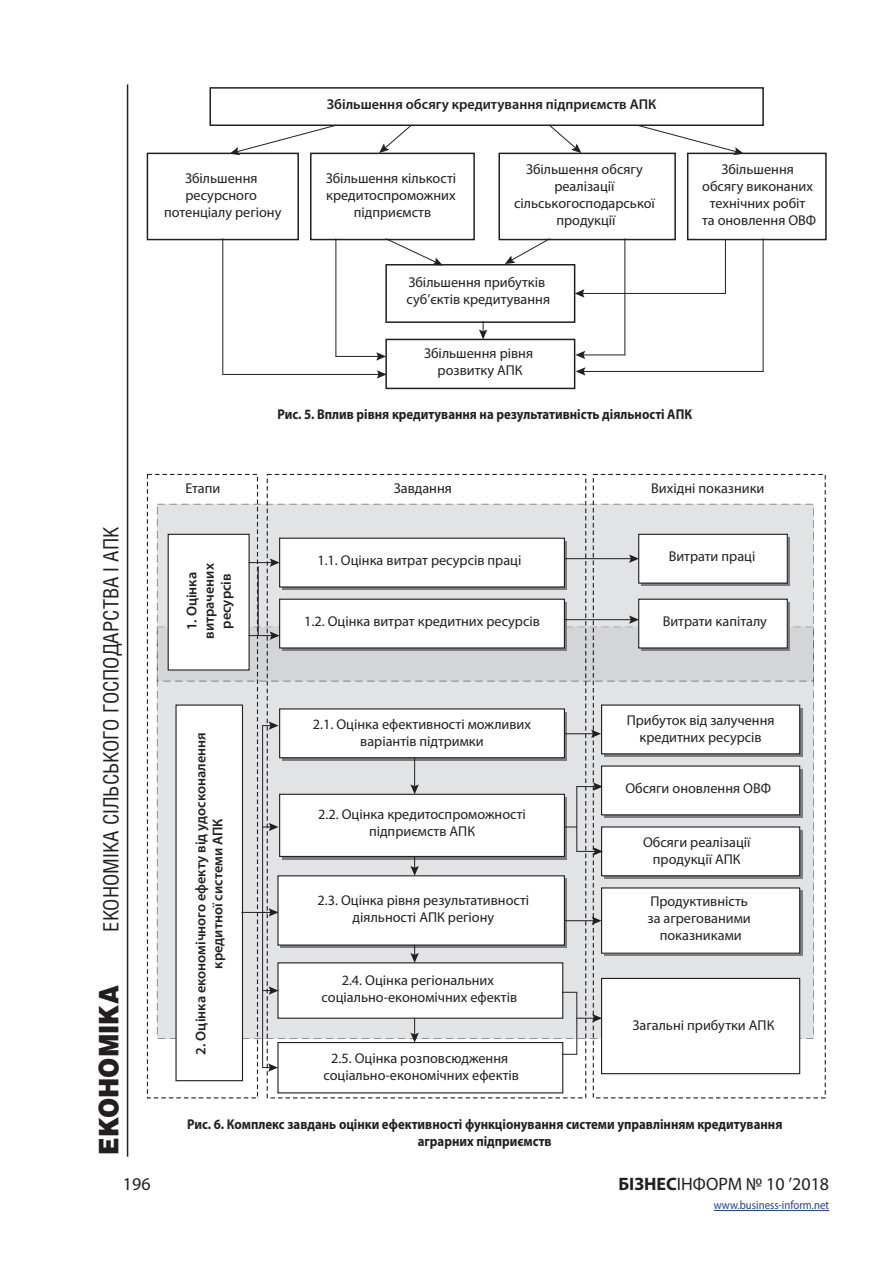
<style>
.page{position:relative;width:893px;height:1263px;background:#fff}
.page>*{position:absolute;margin:0;border:0;box-sizing:border-box;transform-origin:0 0}
.t1{font:900 27px "Helios";color:#231f20;scale:.9 1}
.t2{font:21px "Helios Cond";color:#231f20}
.t3{font:18px "Myriad Pro";color:#231f20}
.t4{font:14.25px/17.1px "Myriad Pro";color:#231f20;text-align:center}
.Title_table{font:700 14.25px/17.1px "Myriad Pro";color:#231f20;text-align:center;scale:.9 1}
.t5{font:600 14.25px/17.1px "Myriad Pro";color:#231f20;text-align:center}
.t6{font:12px "Myriad Pro";color:#253f8e;scale:.9 1}
.s1{font-weight:700}
</style>
<div class="page">
<hr style="left:127px;top:84px;width:1px;height:1073px;background:#231f20">
<hr style="left:714px;top:1210px;width:115px;height:1px;background:#253f8e">
<div style="left:209px;top:87px;width:555px;height:39px;border:2px solid #231f20"></div>
<div style="left:147px;top:153px;width:152px;height:87px;border:2px solid #231f20"></div>
<div style="left:310px;top:153px;width:165px;height:87px;border:2px solid #231f20"></div>
<div style="left:385px;top:264px;width:190px;height:59px;border:2px solid #231f20"></div>
<div style="left:385px;top:339px;width:190px;height:50px;border:2px solid #231f20"></div>
<div style="left:687px;top:153px;width:140px;height:87px;border:2px solid #231f20"></div>
<div style="left:498px;top:153px;width:178px;height:87px;border:2px solid #231f20"></div>
<svg style="left:230px;top:124px;width:107px;height:31px"></svg>
<svg style="left:379px;top:124px;width:33px;height:29px"></svg>
<svg style="left:548px;top:124px;width:33px;height:29px"></svg>
<svg style="left:636px;top:124px;width:108px;height:31px"></svg>
<hr style="left:223px;top:374px;width:157px;height:1px;background:#231f20">
<svg style="left:377px;top:370px;width:10px;height:9px"></svg>
<hr style="left:336px;top:356px;width:43px;height:1px;background:#231f20">
<svg style="left:376px;top:352px;width:10px;height:9px"></svg>
<svg style="left:385px;top:238px;width:58px;height:27px"></svg>
<svg style="left:505px;top:238px;width:45px;height:26px"></svg>
<hr style="left:582px;top:355px;width:43px;height:1px;background:#231f20">
<svg style="left:575px;top:351px;width:10px;height:8px"></svg>
<svg style="left:479px;top:321px;width:8px;height:18px"></svg>
<hr style="left:582px;top:371px;width:181px;height:1px;background:#231f20">
<svg style="left:576px;top:367px;width:9px;height:9px"></svg>
<hr style="left:222px;top:239px;width:1px;height:135px;background:#231f20">
<hr style="left:335px;top:239px;width:1px;height:117px;background:#231f20">
<hr style="left:624px;top:239px;width:1px;height:116px;background:#231f20">
<hr style="left:763px;top:239px;width:1px;height:132px;background:#231f20">
<svg style="left:575px;top:239px;width:151px;height:59px"></svg>
<svg style="left:155px;top:624px;width:656px;height:412px;background:#dcddde"></svg>
<svg style="left:259px;top:503px;width:550px;height:174px;background:#dadbdc"></svg>
<svg style="left:149px;top:503px;width:107px;height:596px;fill:#e2e3e4"></svg>
<div style="left:147px;top:474px;width:111px;height:624px;border:1px dashed #231f20"></div>
<div style="left:593px;top:474px;width:233px;height:624px;border:1px dashed #231f20"></div>
<div style="left:282px;top:541px;width:285px;height:49px;background:linear-gradient(to right,#4a494b,#4a494b)"></div>
<div style="left:280px;top:538px;width:284px;height:49px;background:#fff"></div>
<div style="left:279px;top:538px;width:286px;height:49px;border:1px solid #231f20"></div>
<div style="left:282px;top:712px;width:285px;height:48px;background:linear-gradient(to right,#606063,#606063)"></div>
<div style="left:280px;top:709px;width:284px;height:49px;background:#fff"></div>
<div style="left:279px;top:708px;width:286px;height:50px;border:1px solid #231f20"></div>
<div style="left:282px;top:797px;width:285px;height:62px;background:#7c7e81"></div>
<div style="left:280px;top:794px;width:284px;height:62px;background:#fff"></div>
<div style="left:279px;top:794px;width:286px;height:63px;border:1px solid #231f20"></div>
<div style="left:281px;top:878px;width:286px;height:70px;background:#7c7e81"></div>
<div style="left:278px;top:876px;width:286px;height:69px;background:#fff"></div>
<div style="left:277px;top:875px;width:288px;height:71px;border:1px solid #231f20"></div>
<div style="left:168px;top:534px;width:81px;height:136px;background:#fff"></div>
<div style="left:168px;top:534px;width:82px;height:136px;border:1px solid #231f20"></div>
<div style="left:282px;top:602px;width:285px;height:49px;background:linear-gradient(to right,#4b4a4c,#4b4a4c)"></div>
<div style="left:280px;top:599px;width:284px;height:49px;background:#fff"></div>
<div style="left:279px;top:599px;width:286px;height:49px;border:1px solid #231f20"></div>
<div style="left:641px;top:537px;width:149px;height:49px;background:#7c7e81"></div>
<div style="left:639px;top:534px;width:148px;height:49px;background:#fff"></div>
<div style="left:638px;top:534px;width:150px;height:50px;border:1px solid #231f20"></div>
<div style="left:641px;top:602px;width:149px;height:49px;background:linear-gradient(to right,#4b4a4c,#4b4a4c)"></div>
<div style="left:639px;top:599px;width:148px;height:49px;background:#fff"></div>
<div style="left:638px;top:599px;width:150px;height:49px;border:1px solid #231f20"></div>
<hr style="left:564px;top:558px;width:68px;height:1px;background:#231f20">
<svg style="left:629px;top:554px;width:10px;height:9px"></svg>
<hr style="left:564px;top:619px;width:68px;height:1px;background:#231f20">
<svg style="left:629px;top:615px;width:10px;height:9px"></svg>
<hr style="left:258px;top:567px;width:1px;height:69px;background:#231f20">
<div style="left:176px;top:705px;width:66px;height:376px;background:#fff"></div>
<hr style="left:564px;top:733px;width:30px;height:1px;background:#231f20">
<svg style="left:591px;top:730px;width:10px;height:8px"></svg>
<svg style="left:410px;top:758px;width:9px;height:36px"></svg>
<svg style="left:410px;top:856px;width:9px;height:20px"></svg>
<div style="left:604px;top:708px;width:198px;height:48px;background:linear-gradient(to bottom,#656668,#626365)"></div>
<div style="left:602px;top:705px;width:198px;height:49px;background:#fff"></div>
<div style="left:604px;top:769px;width:198px;height:48px;background:linear-gradient(to right,#575759,#58585a)"></div>
<div style="left:602px;top:766px;width:198px;height:49px;background:#fff"></div>
<div style="left:604px;top:830px;width:198px;height:48px;background:#5e5e61"></div>
<div style="left:602px;top:827px;width:198px;height:49px;background:#fff"></div>
<div style="left:601px;top:826px;width:199px;height:50px;border:1px solid #231f20"></div>
<hr style="left:576px;top:786px;width:1px;height:65px;background:#231f20">
<svg style="left:577px;top:782px;width:26px;height:9px"></svg>
<svg style="left:577px;top:847px;width:26px;height:8px"></svg>
<svg style="left:564px;top:827px;width:13px;height:1px"></svg>
<div style="left:604px;top:891px;width:198px;height:65px;background:linear-gradient(to bottom,#646567,#656668)"></div>
<div style="left:602px;top:888px;width:198px;height:65px;background:#fff"></div>
<div style="left:601px;top:887px;width:199px;height:67px;border:1px solid #231f20"></div>
<hr style="left:564px;top:920px;width:31px;height:1px;background:#231f20">
<svg style="left:592px;top:916px;width:10px;height:9px"></svg>
<div style="left:278px;top:963px;width:285px;height:55px;background:#fff"></div>
<div style="left:277px;top:962px;width:286px;height:57px;border:1px solid #231f20"></div>
<div style="left:277px;top:1042px;width:286px;height:51px;border:1px solid #231f20"></div>
<div style="left:602px;top:978px;width:198px;height:96px;background:#fff"></div>
<div style="left:601px;top:978px;width:199px;height:96px;border:1px solid #231f20"></div>
<hr style="left:576px;top:992px;width:1px;height:62px;background:#231f20">
<svg style="left:562px;top:1054px;width:15px;height:1px"></svg>
<svg style="left:562px;top:992px;width:15px;height:1px"></svg>
<svg style="left:577px;top:1014px;width:25px;height:8px"></svg>
<svg style="left:410px;top:945px;width:9px;height:18px"></svg>
<svg style="left:410px;top:1018px;width:9px;height:24px"></svg>
<svg style="left:249px;top:631px;width:31px;height:9px"></svg>
<svg style="left:249px;top:558px;width:31px;height:9px"></svg>
<svg style="left:242px;top:721px;width:37px;height:351px;background:#cccdce"></svg>
<p class="t5" style="left:327px;top:96px;width:331px">Збільшення обсягу кредитування підприємств АПК</p>
<p class="t4" style="left:164px;top:169px;width:119px">Збільшення ресурсного потенціалу регіону</p>
<p class="t4" style="left:326px;top:169px;width:132px">Збільшення кількості кредитоспроможних підприємств</p>
<p class="t4" style="left:514px;top:160px;width:142px">Збільшення обсягу реалізації сільськогосподарської продукції</p>
<p class="t4" style="left:702px;top:160px;width:115px">Збільшення обсягу виконаних технічних робіт<br>та оновлення ОВФ</p>
<p class="t4" style="left:406px;top:273px;width:145px;text-align:left">Збільшення прибутків суб’єктів кредитування</p>
<p class="t4" style="left:424px;top:344px;width:111px">Збільшення рівня розвитку АПК</p>
<p class="Title_table" style="left:277px;top:405px;width:462px">Рис. 5. Вплив рівня кредитування на результативність діяльності АПК</p>
<h2 class="t2" style="left:98px;top:931px;width:406px;rotate:-90deg">ЕКОНОМІКА СІЛЬСЬКОГО ГОСПОДАРСТВА І АПК</h2>
<h1 class="t1" style="left:92px;top:1154px;width:189px;rotate:-90deg">ЕКОНОМІКА</h1>
<p class="t3" style="left:123px;top:1173px;width:29px">196</p>
<p class="t4" style="left:185px;top:479px;width:36px">Етапи</p>
<p class="t4" style="left:394px;top:479px;width:60px">Завдання</p>
<p class="t5" style="left:183px;top:639px;width:77px;rotate:-90deg">1. Оцінка витрачених ресурсів</p>
<p class="t5" style="left:192px;top:1054px;width:324px;rotate:-90deg">2. Оцінка економічного ефекту від удосконалення кредитної системи АПК</p>
<p class="t4" style="left:317px;top:552px;width:206px">1.1. Оцінка витрат ресурсів праці</p>
<p class="t4" style="left:304px;top:613px;width:237px">1.2. Оцінка витрат кредитних ресурсів</p>
<p class="t4" style="left:313px;top:715px;width:220px">2.1. Оцінка ефективності можливих варіантів підтримки</p>
<p class="t4" style="left:318px;top:805px;width:209px">2.2. Оцінка кредитоспроможності підприємств АПК</p>
<p class="t4" style="left:318px;top:891px;width:213px">2.3. Оцінка рівня результативності діяльності АПК регіону</p>
<p class="t4" style="left:322px;top:972px;width:197px">2.4. Оцінка регіональних соціально-економічних ефектів</p>
<p class="t4" style="left:323px;top:1049px;width:197px">2.5. Оцінка розповсюдження соціально-економічних ефектів</p>
<p class="t4" style="left:651px;top:479px;width:115px">Вихідні показники</p>
<p class="t4" style="left:669px;top:548px;width:88px">Витрати праці</p>
<p class="t4" style="left:663px;top:613px;width:106px">Витрати капіталу</p>
<p class="t4" style="left:627px;top:711px;width:149px">Прибуток від залучення кредитних ресурсів</p>
<p class="t4" style="left:625px;top:780px;width:147px">Обсяги оновлення ОВФ</p>
<p class="t4" style="left:643px;top:833px;width:109px">Обсяги реалізації продукції АПК</p>
<p class="t4" style="left:647px;top:893px;width:105px">Продуктивність за агрегованими показниками</p>
<p class="t4" style="left:633px;top:1017px;width:143px">Загальні прибутки АПК</p>
<p class="Title_table" style="left:187px;top:1115px;width:663px">Рис. 6. Комплекс завдань оцінки ефективності функціонування системи управлінням кредитування аграрних підприємств</p>
<p class="t3" style="left:618px;top:1173px;width:212px"><span class="s1">БІЗНЕС</span>ІНФОРМ № 10 ’2018</p>
<p class="t6" style="left:714px;top:1198px;width:130px">www.business-inform.net</p>
</div>
